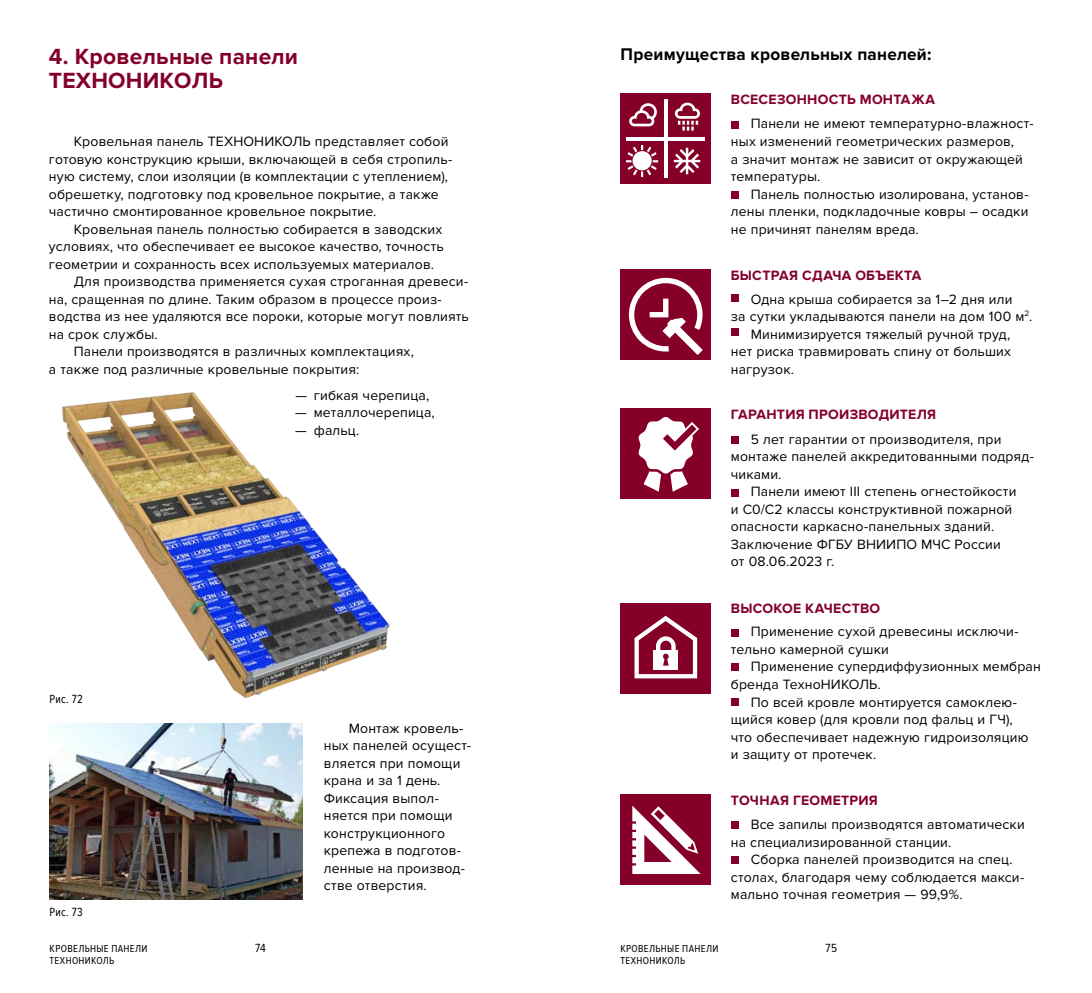
<style>
.page{position:relative;width:1092px;height:993px;background:#fff}
.page>*{position:absolute;margin:0;border:0;box-sizing:border-box;transform-origin:0 0}
.t1{font:700 22.75px/24.5px "Proxima Nova";letter-spacing:.01em;color:#840029}
.t2{font:700 17.5px "Proxima Nova";letter-spacing:.015em;color:#000}
.t3{font:14px/17.5px "Proxima Nova";letter-spacing:.01em;color:#000}
.t4{font:700 14px "Proxima Nova";letter-spacing:.015em;color:#840029}
.t5{font:12.25px "Proxima Nova Cond";letter-spacing:.02em;color:#000;scale:.96 1}
.t6{font:12.25px "Proxima Nova Cond";letter-spacing:.02em;color:#000}
.t7{font:10.5px/12.2px "Proxima Nova Cond";letter-spacing:.035em;color:#000}
</style>
<div class="page">
<img style="left:49px;top:392px;width:341px;height:346px">
<img style="left:50px;top:722px;width:252px;height:177px">
<div style="left:731px;top:121px;width:8px;height:7px;background:#840029"></div>
<div style="left:731px;top:294px;width:8px;height:7px;background:#840029"></div>
<div style="left:731px;top:629px;width:8px;height:7px;background:#840029"></div>
<div style="left:731px;top:435px;width:8px;height:8px;background:#840029"></div>
<div style="left:731px;top:191px;width:8px;height:7px;background:#840029"></div>
<div style="left:731px;top:328px;width:8px;height:8px;background:#840029"></div>
<div style="left:731px;top:663px;width:8px;height:7px;background:#840029"></div>
<div style="left:731px;top:698px;width:8px;height:7px;background:#840029"></div>
<div style="left:731px;top:821px;width:8px;height:7px;background:#840029"></div>
<div style="left:731px;top:855px;width:8px;height:8px;background:#840029"></div>
<div style="left:731px;top:489px;width:8px;height:7px;background:#840029"></div>
<div style="left:620px;top:93px;width:91px;height:90px;background:#840029"></div>
<svg style="left:673px;top:148px;width:27px;height:26px"></svg>
<svg style="left:626px;top:145px;width:32px;height:32px"></svg>
<svg style="left:674px;top:103px;width:26px;height:27px"></svg>
<svg style="left:629px;top:103px;width:27px;height:23px"></svg>
<hr style="left:664px;top:99px;width:3px;height:78px;background:#fff">
<hr style="left:626px;top:137px;width:78px;height:3px;background:#fff">
<div style="left:620px;top:794px;width:91px;height:90px;background:#840029"></div>
<div style="left:620px;top:269px;width:91px;height:91px;background:#840029"></div>
<svg style="left:629px;top:278px;width:73px;height:77px"></svg>
<div style="left:620px;top:408px;width:91px;height:90px;background:#840029"></div>
<svg style="left:638px;top:417px;width:61px;height:74px"></svg>
<svg style="left:632px;top:805px;width:68px;height:68px"></svg>
<div style="left:620px;top:602px;width:91px;height:91px;background:#840029"></div>
<svg style="left:634px;top:615px;width:63px;height:63px"></svg>
<h1 class="t1" style="left:49px;top:45px;width:250px">4. Кровельные панели<br>ТЕХНОНИКОЛЬ</h1>
<p class="t3" style="left:49px;top:133px;width:405px;text-indent:25px">Кровельная панель ТЕХНОНИКОЛЬ представляет собой готовую конструкцию крыши, включающей в себя стропиль&shy;ную систему, слои изоляции (в комплектации с утеплением), обрешетку, подготовку под кровельное покрытие, а также частично смонтированное кровельное покрытие.</p>
<p class="t3" style="left:74px;top:220px;width:370px">Кровельная панель полностью собирается в заводских</p>
<p class="t3" style="left:49px;top:238px;width:396px">условиях, что обеспечивает ее высокое качество, точность</p>
<p class="t3" style="left:49px;top:255px;width:386px">геометрии и сохранность всех используемых материалов.</p>
<p class="t3" style="left:74px;top:273px;width:396px">Для производства применяется сухая строганная древеси-</p>
<p class="t3" style="left:49px;top:290px;width:394px">на, сращенная по длине. Таким образом в процессе произ-</p>
<p class="t3" style="left:49px;top:308px;width:421px">водства из нее удаляются все пороки, которые могут повлиять</p>
<p class="t3" style="left:49px;top:325px;width:110px">на срок службы.</p>
<p class="t3" style="left:74px;top:343px;width:342px">Панели производятся в различных комплектациях,</p>
<p class="t3" style="left:49px;top:360px;width:312px">а также под различные кровельные покрытия:</p>
<p class="t5" style="left:50px;top:692px;width:36px">Рис. 72</p>
<p class="t5" style="left:50px;top:904px;width:36px">Рис. 73</p>
<p class="t3" style="left:295px;top:386px;width:135px">— гибкая черепица,</p>
<p class="t3" style="left:295px;top:404px;width:141px">— металлочерепица,</p>
<p class="t3" style="left:295px;top:421px;width:65px">— фальц.</p>
<p class="t3" style="left:324px;top:719px;width:149px;text-indent:25px">Монтаж кровель&shy;ных панелей осущест&shy;вляется при помощи крана и за 1 день.<br>Фиксация выпол&shy;няется при помощи конструкционного крепежа в подготов&shy;ленные на производ&shy;стве отверстия.</p>
<p class="t2" style="left:620px;top:44px;width:312px">Преимущества кровельных панелей:</p>
<p class="t4" style="left:730px;top:91px;width:206px">ВСЕСЕЗОННОСТЬ МОНТАЖА</p>
<p class="t3" style="left:730px;top:115px;width:304px;text-indent:20px">Панели не имеют температурно-влажност&shy;ных изменений геометрических размеров,<br>а значит монтаж не зависит от окружающей температуры.</p>
<p class="t3" style="left:730px;top:185px;width:299px;text-align:justify;text-indent:20px">Панель полностью изолирована, установ&shy;лены пленки, подкладочные ковры – осадки не причинят панелям вреда.</p>
<p class="t4" style="left:730px;top:267px;width:192px">БЫСТРАЯ СДАЧА ОБЪЕКТА</p>
<p class="t3" style="left:750px;top:290px;width:263px">Одна крыша собирается за 1–2 дня или</p>
<p class="t3" style="left:730px;top:308px;width:303px">за сутки укладываются панели на дом 100 м<sup>2</sup>.</p>
<p class="t3" style="left:750px;top:325px;width:261px">Минимизируется тяжелый ручной труд,</p>
<p class="t3" style="left:730px;top:343px;width:281px">нет риска травмировать спину от больших</p>
<p class="t3" style="left:730px;top:360px;width:65px">нагрузок.</p>
<p class="t4" style="left:730px;top:406px;width:207px">ГАРАНТИЯ ПРОИЗВОДИТЕЛЯ</p>
<p class="t3" style="left:730px;top:430px;width:304px;text-indent:20px">5 лет гарантии от производителя, при монтаже панелей аккредитованными подряд&shy;чиками.</p>
<p class="t3" style="left:730px;top:483px;width:287px;text-indent:20px">Панели имеют III степень огнестойкости и С0/С2 классы конструктивной пожарной опасности каркасно-панельных зданий.<br>Заключение ФГБУ ВНИИПО МЧС России от 08.06.2023 г.</p>
<p class="t4" style="left:730px;top:600px;width:151px">ВЫСОКОЕ КАЧЕСТВО</p>
<p class="t3" style="left:730px;top:623px;width:289px;text-indent:20px">Применение сухой древесины исключи&shy;тельно камерной сушки</p>
<p class="t3" style="left:750px;top:658px;width:292px">Применение супердиффузионных мембран</p>
<p class="t3" style="left:730px;top:675px;width:151px">бренда ТехноНИКОЛЬ.</p>
<p class="t3" style="left:750px;top:693px;width:268px">По всей кровле монтируется самоклею-</p>
<p class="t3" style="left:730px;top:710px;width:283px">щийся ковер (для кровли под фальц и ГЧ),</p>
<p class="t3" style="left:730px;top:728px;width:299px">что обеспечивает надежную гидроизоляцию</p>
<p class="t3" style="left:730px;top:745px;width:147px">и защиту от протечек.</p>
<p class="t4" style="left:730px;top:792px;width:149px">ТОЧНАЯ ГЕОМЕТРИЯ</p>
<p class="t3" style="left:730px;top:815px;width:295px;text-indent:20px">Все запилы производятся автоматически на специализированной станции.</p>
<p class="t3" style="left:730px;top:850px;width:295px;text-indent:20px">Сборка панелей производится на спец. столах, благодаря чему соблюдается макси&shy;мально точная геометрия — 99,9%.</p>
<p class="t7" style="left:50px;top:942px;width:99px">Кровельные панели<br>ТЕХН</p>
<p class="t7" style="left:72px;top:954px;width:38px">ОНИКОЛЬ</p>
<p class="t6" style="left:255px;top:940px;width:12px">74</p>
<p class="t6" style="left:825px;top:940px;width:13px">75</p>
<p class="t7" style="left:620px;top:942px;width:99px">Кровельные панели<br>ТЕХН</p>
<p class="t7" style="left:642px;top:954px;width:38px">ОНИКОЛЬ</p>
</div>
